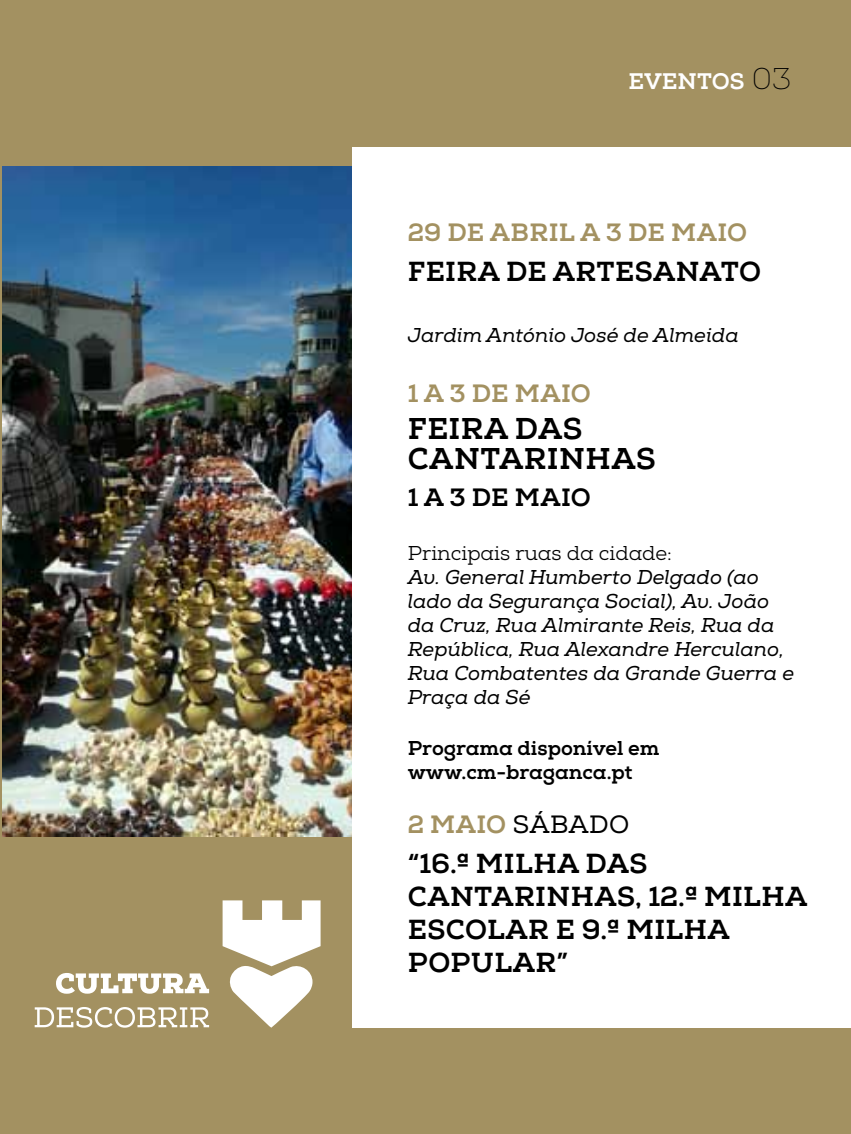
<style>
.page{position:relative;width:851px;height:1134px;background:#fff}
.page>*{position:absolute;margin:0;border:0;box-sizing:border-box;transform-origin:0 0}
.t1{font:700 30px/30px "Nexa Slabx";letter-spacing:.015em;color:#000}
.t2{font:700 27.5px/33px "Nexa Slabx";letter-spacing:.015em;color:#000}
.t3{font:700 25px "Nexa Slabx";letter-spacing:.005em;color:#a39161}
.t4{font:25px "Nexa Slab";letter-spacing:.015em;color:#000}
.t5{font:700 25px "Nexa Slabx";letter-spacing:.01em;color:#000}
.t6{font:700 22.5px "Nexa Slabx";color:#fff}
.t7{font:italic 20px/24px "Nexa Slab";color:#000}
.t8{font:700 20px/24px "Nexa Slabx";color:#000}
.t9{font:20px "Nexa Slab";color:#000}
.s1{font-family:"Nexa Slab";font-weight:100;font-size:30px;color:#000}
.s2{font-family:"Nexa Slabx";font-weight:700;color:#a39161}
</style>
<div class="page">
<div style="left:0;top:0;width:850px;height:1134px;background:#a39161"></div>
<svg style="left:222px;top:900px;width:98px;height:128px"></svg>
<svg style="left:56px;top:973px;width:153px;height:21px"></svg>
<svg style="left:35px;top:1007px;width:174px;height:21px"></svg>
<img style="left:2px;top:167px;width:350px;height:670px">
<div style="left:352px;top:147px;width:498px;height:881px;background:#fff"></div>
<p class="t6" style="left:628px;top:67px;width:164px">EVENTOS <span class="s1">03</span></p>
<p class="t3" style="left:407px;top:217px;width:103px">29 DE ABR</p>
<p class="t3" style="left:548px;top:217px;width:195px">IL A 3 DE MAIO</p>
<h2 class="t2" style="left:408px;top:255px;width:167px">FEIRA DE ARTESANATO</h2>
<p class="t7" style="left:407px;top:324px;width:332px">Jardim António José de Almeida</p>
<p class="t3" style="left:407px;top:378px;width:179px">1 A 3 DE MAIO</p>
<h1 class="t1" style="left:408px;top:414px;width:153px">FEIRA DAS<br>CANTAR</h1>
<h1 class="t1" style="left:547px;top:444px;width:87px">INHAS</h1>
<p class="t5" style="left:407px;top:482px;width:179px">1 A 3 DE MAIO</p>
<p class="t9" style="left:407px;top:541px;width:266px">Principais ruas da cidade:</p>
<p class="t7" style="left:407px;top:565px;width:388px">Av. General Humberto Delgado (ao lado da Segurança Social), Av. João da Cruz, Rua Almirante Reis, Rua da<br>República, Rua Alexandre Herculano,<br>Rua Combatentes da Grande Guerra e<br>Praça da Sé</p>
<p class="t8" style="left:407px;top:736px;width:253px">PROGRAMA DISPONÍVEL EM<br>WWW.CM-BRAGANCA.PT</p>
<p class="t4" style="left:407px;top:809px;width:223px"><span class="s2">2 MAIO</span> SÁBADO</p>
<h2 class="t2" style="left:407px;top:847px;width:220px">“16.ª MILHA DAS<br>CANTAR</h2>
<h2 class="t2" style="left:535px;top:880px;width:270px">INHAS, 12.ª MILHA</h2>
<h2 class="t2" style="left:408px;top:913px;width:41px">ESCOLAR</h2>
<h2 class="t2" style="left:556px;top:913px;width:172px">E 9.ª MILHA</h2>
<h2 class="t2" style="left:408px;top:946px;width:43px">POPULAR</h2>
<h2 class="t2" style="left:556px;top:946px;width:13px">”</h2>
</div>
